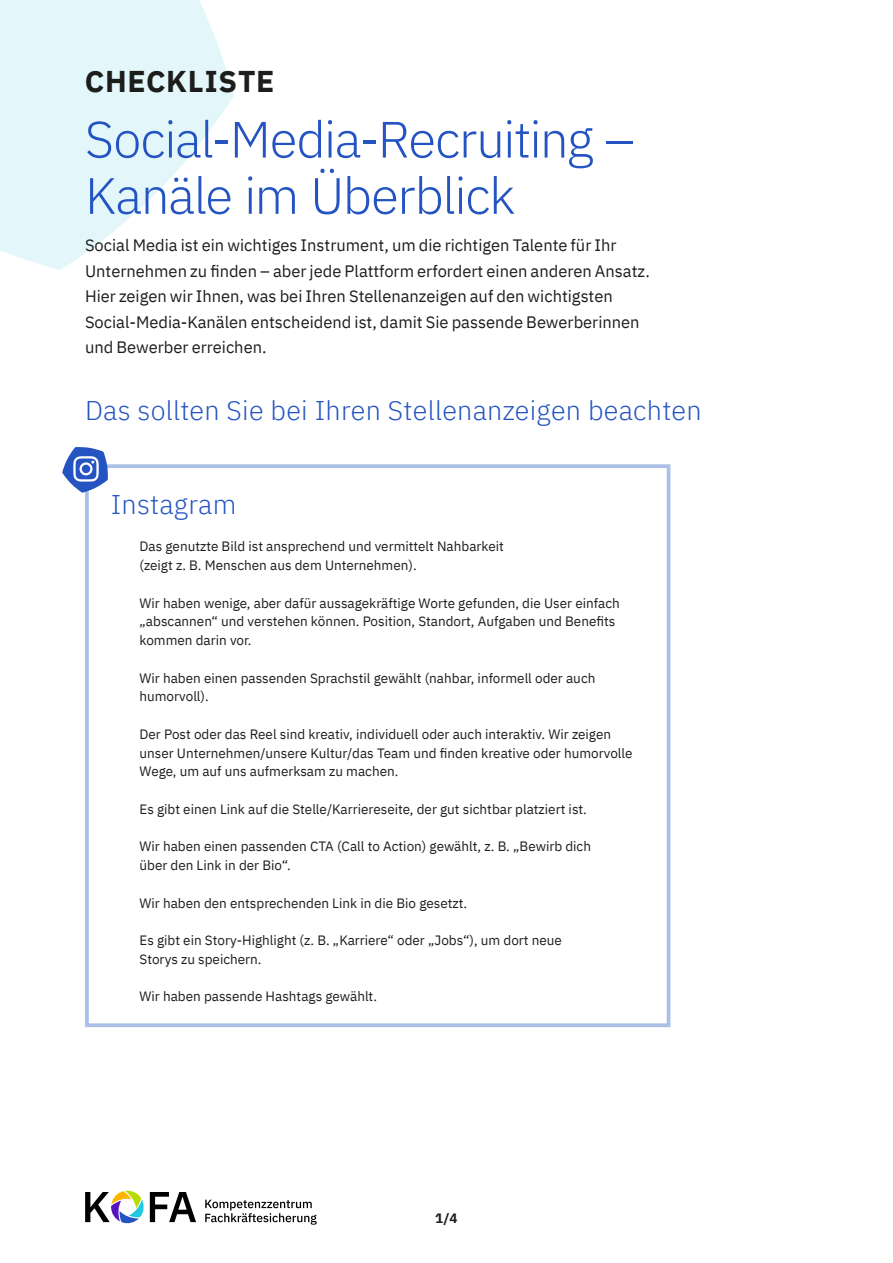
<style>
.page{position:relative;width:893px;height:1263px;background:#fff}
.page>*{position:absolute;margin:0;border:0;box-sizing:border-box;transform-origin:0 0}
.t1{font:300 51px/56.2px "IBM Plex Sans";letter-spacing:-.03em;color:#2454c2}
.t2{font:700 30px "IBM Plex Sans";letter-spacing:.025em;color:#1d1d1b}
.t3{font:300 27px "IBM Plex Sans";letter-spacing:.01em;color:#2454c2}
.t4{font:16.5px/25.5px "IBM Plex Sans";color:#1d1d1b}
.t5{font:13.5px/18.8px "IBM Plex Sans";color:#1d1d1b}
.t6{font:700 13.5px "IBM Plex Sans";color:#1d1d1b}
</style>
<div class="page">
<svg style="left:0;top:0;width:234px;height:270px;fill:#e3f7fa"></svg>
<svg style="left:85px;top:1190px;width:111px;height:34px"></svg>
<svg style="left:205px;top:1200px;width:112px;height:25px"></svg>
<div style="left:85px;top:464px;width:585px;height:563px;border:4px solid #abbfe8"></div>
<svg style="left:62px;top:447px;width:46px;height:46px"></svg>
<h2 class="t2" style="left:85px;top:57px;width:191px">CHECKLISTE</h2>
<h1 class="t1" style="left:85px;top:107px;width:551px">Social-Media-Recruiting –<br>Kanäle im Überblick</h1>
<p class="t4" style="left:85px;top:231px;width:566px">Social Media ist ein wichtiges Instrument, um die richtigen Talente für Ihr Unternehmen zu finden – aber jede Plattform erfordert einen anderen Ansatz.<br>Hier zeigen wir Ihnen, was bei Ihren Stellenanzeigen auf den wichtigsten Social-Media-Kanälen entscheidend ist, damit Sie passende Bewerberinnen und Bewerber erreichen.</p>
<h3 class="t3" style="left:85px;top:390px;width:618px">Das sollten Sie bei Ihren Stellenanzeigen beachten</h3>
<h3 class="t3" style="left:111px;top:484px;width:127px">Instagram</h3>
<p class="t5" style="left:139px;top:536px;width:366px">Das genutzte Bild ist ansprechend und vermittelt Nahbarkeit (zeigt z. B. Menschen aus dem Unternehmen).</p>
<p class="t5" style="left:139px;top:592px;width:482px">Wir haben wenige, aber dafür aussagekräftige Worte gefunden, die User einfach „abscannen“ und verstehen können. Position, Standort, Aufgaben und Benefits kommen darin vor.</p>
<p class="t5" style="left:139px;top:667px;width:457px">Wir haben einen passenden Sprachstil gewählt (nahbar, informell oder auch humorvoll).</p>
<p class="t5" style="left:139px;top:724px;width:495px">Der Post oder das Reel sind kreativ, individuell oder auch interaktiv. Wir zeigen unser Unternehmen/unsere Kultur/das Team und finden kreative oder humorvolle<br>Wege, um auf uns aufmerksam zu machen.</p>
<p class="t5" style="left:139px;top:799px;width:449px">Es gibt einen Link auf die Stelle/Karriereseite, der gut sichtbar platziert ist.</p>
<p class="t5" style="left:139px;top:836px;width:453px">Wir haben einen passenden CTA (Call to Action) gewählt, z. B. „Bewirb dich über den Link in der Bio“.</p>
<p class="t5" style="left:139px;top:892px;width:329px">Wir haben den entsprechenden Link in die Bio gesetzt.</p>
<p class="t5" style="left:139px;top:930px;width:424px">Es gibt ein Story-Highlight (z. B. „Karriere“ oder „Jobs“), um dort neue<br>Storys zu speichern.</p>
<p class="t5" style="left:139px;top:986px;width:239px">Wir haben passende Hashtags gewählt.</p>
<p class="t6" style="left:435px;top:1207px;width:24px">1/4</p>
</div>
